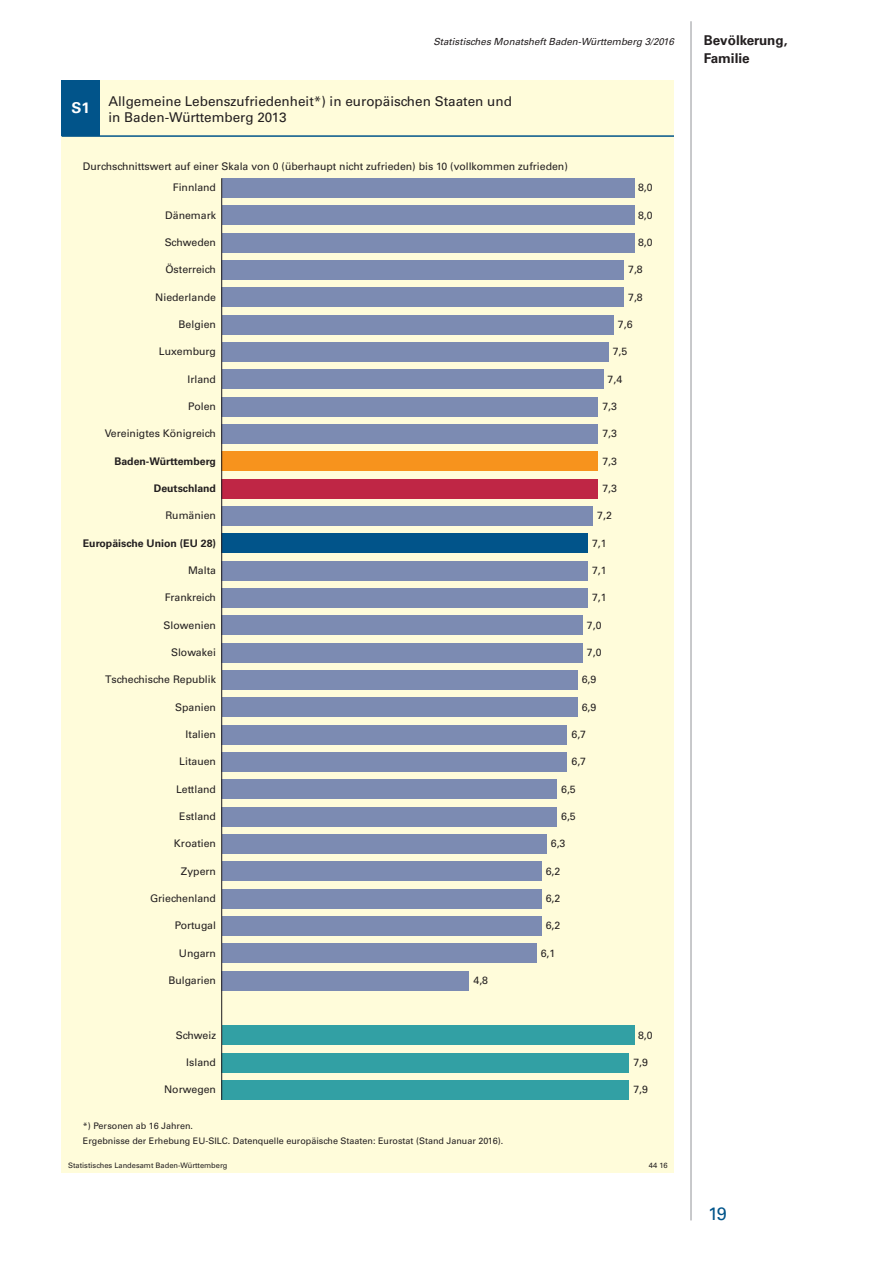
<style>
.page{position:relative;width:893px;height:1263px;background:#fff}
.page>*{position:absolute;margin:0;border:0;box-sizing:border-box;transform-origin:0 0}
.t1{font:18px "Univers";color:#01548a}
.t2{font:700 15px "Univers";color:#fff}
.t3{font:13.5px/16.2px "Univers";color:#231f20}
.t4{font:700 13.5px/18px "Univers";color:#231f20}
.t5{font:10.5px "Univers";color:#231f20}
.t6{font:700 10.5px "Univers";color:#231f20}
.t7{font:italic 9.75px "Univers";color:#231f20}
.t8{font:9px/15.3px "Univers";color:#231f20}
.t9{font:7.5px "Univers";color:#231f20}
</style>
<div class="page">
<hr style="left:691px;top:21px;width:1px;height:1199px;background:#939598">
<div style="left:62px;top:81px;width:612px;height:1092px;background:#fffcda"></div>
<div style="left:62px;top:81px;width:38px;height:55px;background:#01548a"></div>
<hr style="left:62px;top:135px;width:612px;height:2px;background:#01548a">
<div style="left:222px;top:178px;width:412px;height:20px;background:#7c8bb2"></div>
<div style="left:222px;top:206px;width:412px;height:19px;background:#7c8bb2"></div>
<div style="left:222px;top:233px;width:412px;height:20px;background:#7c8bb2"></div>
<div style="left:222px;top:260px;width:402px;height:20px;background:#7c8bb2"></div>
<div style="left:222px;top:288px;width:402px;height:19px;background:#7c8bb2"></div>
<div style="left:222px;top:315px;width:392px;height:20px;background:#7c8bb2"></div>
<div style="left:222px;top:342px;width:386px;height:20px;background:#7c8bb2"></div>
<div style="left:222px;top:370px;width:381px;height:19px;background:#7c8bb2"></div>
<div style="left:222px;top:397px;width:376px;height:20px;background:#7c8bb2"></div>
<div style="left:222px;top:424px;width:376px;height:20px;background:#7c8bb2"></div>
<div style="left:222px;top:451px;width:376px;height:20px;background:#f7931d"></div>
<div style="left:222px;top:479px;width:376px;height:20px;background:#bf2645"></div>
<div style="left:222px;top:506px;width:371px;height:20px;background:#7c8bb2"></div>
<div style="left:222px;top:533px;width:366px;height:20px;background:#01548a"></div>
<div style="left:222px;top:561px;width:366px;height:19px;background:#7c8bb2"></div>
<div style="left:222px;top:588px;width:366px;height:20px;background:#7c8bb2"></div>
<div style="left:222px;top:615px;width:361px;height:20px;background:#7c8bb2"></div>
<div style="left:222px;top:643px;width:361px;height:19px;background:#7c8bb2"></div>
<div style="left:222px;top:670px;width:356px;height:20px;background:#7c8bb2"></div>
<div style="left:222px;top:697px;width:356px;height:20px;background:#7c8bb2"></div>
<div style="left:222px;top:725px;width:345px;height:19px;background:#7c8bb2"></div>
<div style="left:222px;top:752px;width:345px;height:20px;background:#7c8bb2"></div>
<div style="left:222px;top:779px;width:335px;height:20px;background:#7c8bb2"></div>
<div style="left:222px;top:807px;width:335px;height:19px;background:#7c8bb2"></div>
<div style="left:222px;top:834px;width:325px;height:20px;background:#7c8bb2"></div>
<div style="left:222px;top:861px;width:319px;height:20px;background:#7c8bb2"></div>
<div style="left:222px;top:889px;width:319px;height:19px;background:#7c8bb2"></div>
<div style="left:222px;top:916px;width:319px;height:20px;background:#7c8bb2"></div>
<div style="left:222px;top:943px;width:314px;height:20px;background:#7c8bb2"></div>
<div style="left:222px;top:971px;width:247px;height:19px;background:#7c8bb2"></div>
<div style="left:222px;top:1025px;width:412px;height:20px;background:#32a0a4"></div>
<div style="left:222px;top:1053px;width:407px;height:19px;background:#32a0a4"></div>
<div style="left:222px;top:1080px;width:407px;height:20px;background:#32a0a4"></div>
<hr style="left:221px;top:178px;width:1px;height:922px;background:#231f20">
<h2 class="t2" style="left:72px;top:99px;width:20px">S1</h2>
<p class="t7" style="left:433px;top:35px;width:242px">Statistisches Monatsheft Baden-Württemberg 3/2016</p>
<p class="t4" style="left:704px;top:31px;width:85px">Bevölkerung,<br>Familie</p>
<p class="t3" style="left:108px;top:93px;width:405px">Allgemeine Lebenszufriedenheit*) in europäischen Staaten und in Baden-Württemberg 2013</p>
<p class="t5" style="left:83px;top:161px;width:486px">Durchschnittswert auf einer Skala von 0 (überhaupt nicht zufrieden) bis 10 (vollkommen zufrieden)</p>
<p class="t5" style="left:173px;top:181px;width:45px">Finnland</p>
<p class="t5" style="left:638px;top:181px;width:16px">8,0</p>
<p class="t5" style="left:638px;top:209px;width:16px">8,0</p>
<p class="t5" style="left:638px;top:236px;width:16px">8,0</p>
<p class="t5" style="left:628px;top:263px;width:16px">7,8</p>
<p class="t5" style="left:628px;top:291px;width:16px">7,8</p>
<p class="t5" style="left:618px;top:318px;width:16px">7,6</p>
<p class="t5" style="left:613px;top:345px;width:16px">7,5</p>
<p class="t5" style="left:608px;top:373px;width:16px">7,4</p>
<p class="t5" style="left:602px;top:400px;width:16px">7,3</p>
<p class="t5" style="left:602px;top:427px;width:16px">7,3</p>
<p class="t5" style="left:602px;top:455px;width:16px">7,3</p>
<p class="t5" style="left:602px;top:482px;width:16px">7,3</p>
<p class="t5" style="left:597px;top:509px;width:16px">7,2</p>
<p class="t5" style="left:592px;top:537px;width:16px">7,1</p>
<p class="t5" style="left:592px;top:564px;width:16px">7,1</p>
<p class="t5" style="left:592px;top:591px;width:16px">7,1</p>
<p class="t5" style="left:587px;top:619px;width:16px">7,0</p>
<p class="t5" style="left:587px;top:646px;width:16px">7,0</p>
<p class="t5" style="left:582px;top:673px;width:16px">6,9</p>
<p class="t5" style="left:582px;top:701px;width:16px">6,9</p>
<p class="t5" style="left:571px;top:728px;width:16px">6,7</p>
<p class="t5" style="left:571px;top:755px;width:16px">6,7</p>
<p class="t5" style="left:561px;top:783px;width:16px">6,5</p>
<p class="t5" style="left:561px;top:810px;width:16px">6,5</p>
<p class="t5" style="left:551px;top:837px;width:16px">6,3</p>
<p class="t5" style="left:546px;top:865px;width:16px">6,2</p>
<p class="t5" style="left:546px;top:892px;width:16px">6,2</p>
<p class="t5" style="left:546px;top:919px;width:16px">6,2</p>
<p class="t5" style="left:541px;top:947px;width:16px">6,1</p>
<p class="t5" style="left:473px;top:974px;width:16px">4,8</p>
<p class="t5" style="left:165px;top:209px;width:52px">Dänemark</p>
<p class="t5" style="left:165px;top:236px;width:53px">Schweden</p>
<p class="t5" style="left:165px;top:263px;width:52px">Österreich</p>
<p class="t5" style="left:155px;top:291px;width:62px">Niederlande</p>
<p class="t5" style="left:179px;top:318px;width:39px">Belgien</p>
<p class="t5" style="left:159px;top:345px;width:59px">Luxemburg</p>
<p class="t5" style="left:187px;top:373px;width:30px">Irland</p>
<p class="t5" style="left:188px;top:400px;width:29px">Polen</p>
<p class="t5" style="left:105px;top:427px;width:113px">Vereinigtes Königreich</p>
<p class="t6" style="left:114px;top:455px;width:103px">Baden-Württemberg</p>
<p class="t6" style="left:154px;top:482px;width:64px">Deutschland</p>
<p class="t5" style="left:165px;top:509px;width:52px">Rumänien</p>
<p class="t6" style="left:83px;top:537px;width:135px">Europäische Union (EU 28)</p>
<p class="t5" style="left:188px;top:564px;width:30px">Malta</p>
<p class="t5" style="left:165px;top:591px;width:53px">Frankreich</p>
<p class="t5" style="left:163px;top:619px;width:54px">Slowenien</p>
<p class="t5" style="left:171px;top:646px;width:46px">Slowakei</p>
<p class="t5" style="left:105px;top:673px;width:112px">Tschechische Republik</p>
<p class="t5" style="left:175px;top:701px;width:42px">Spanien</p>
<p class="t5" style="left:186px;top:728px;width:32px">Italien</p>
<p class="t5" style="left:179px;top:755px;width:38px">Litauen</p>
<p class="t5" style="left:176px;top:783px;width:41px">Lettland</p>
<p class="t5" style="left:179px;top:810px;width:38px">Estland</p>
<p class="t5" style="left:174px;top:837px;width:44px">Kroatien</p>
<p class="t5" style="left:181px;top:865px;width:37px">Zypern</p>
<p class="t5" style="left:150px;top:892px;width:67px">Griechenland</p>
<p class="t5" style="left:175px;top:919px;width:43px">Portugal</p>
<p class="t5" style="left:179px;top:947px;width:39px">Ungarn</p>
<p class="t5" style="left:168px;top:974px;width:49px">Bulgarien</p>
<p class="t5" style="left:176px;top:1029px;width:42px">Schweiz</p>
<p class="t5" style="left:638px;top:1029px;width:16px">8,0</p>
<p class="t5" style="left:186px;top:1056px;width:31px">Island</p>
<p class="t5" style="left:633px;top:1056px;width:16px">7,9</p>
<p class="t5" style="left:164px;top:1083px;width:53px">Norwegen</p>
<p class="t5" style="left:633px;top:1083px;width:16px">7,9</p>
<p class="t8" style="left:83px;top:1118px;width:422px">*) Personen ab 16 Jahren.<br>Ergebnisse der Erhebung EU-SILC. Datenquelle europäische Staaten: Eurostat (Stand Januar 2016).</p>
<p class="t9" style="left:68px;top:1160px;width:161px">Statistisches Landesamt Baden-Württemberg</p>
<p class="t9" style="left:649px;top:1160px;width:20px">44 16</p>
<h1 class="t1" style="left:708px;top:1203px;width:20px">19</h1>
</div>
